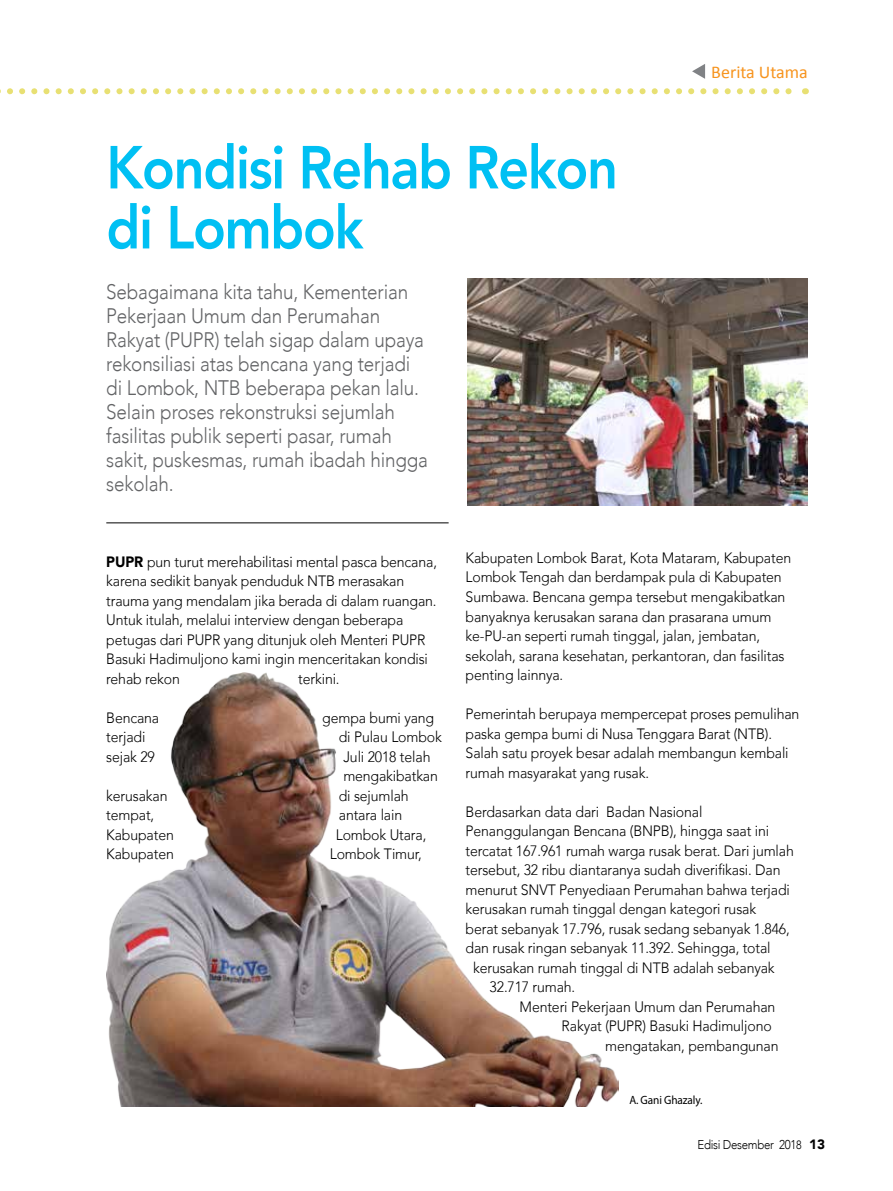
<style>
.page{position:relative;width:893px;height:1191px;background:#fff}
.page>*{position:absolute;margin:0;border:0;box-sizing:border-box;transform-origin:0 0}
.t1{font:800 60px/60px "Avenir";letter-spacing:-.025em;color:#00c0f3;scale:.9 1}
.t2{font:300 21px/24px "Avenir";letter-spacing:-.01em;color:#636466;scale:.9 1}
.t3{font:18px "Calibri";color:#f7941e}
.t4{font:italic 300 15px/19.5px "Avenir";letter-spacing:-.01em;color:#000;scale:.94 1}
.t5{font:300 12.75px "Avenir";letter-spacing:-.025em;color:#000;scale:.9 1}
.t6{font:12px "Myriad Pro";letter-spacing:-.01em;color:#000;scale:.94 1}
.s1{font-weight:900;font-style:normal}
.s2{font-size:12px}
.s3{font-weight:900;font-size:13.5px}
</style>
<div class="page">
<svg style="left:0;top:88px;width:792px;height:6px"></svg>
<svg style="left:692px;top:64px;width:13px;height:15px"></svg>
<hr style="left:106px;top:522px;width:343px;height:1px;background:#000">
<img style="left:468px;top:278px;width:340px;height:227px">
<img style="left:106px;top:673px;width:512px;height:433px">
<h1 class="t1" style="left:106px;top:138px;width:570px">Kondisi Rehab Rekon di Lombok</h1>
<p class="t2" style="left:106px;top:280px;width:359px">Sebagaimana kita tahu, Kementerian Pekerjaan Umum dan Perumahan Rakyat (PUPR) telah sigap dalam upaya rekonsiliasi atas bencana yang terjadi di Lombok, NTB beberapa pekan lalu.<br>Selain proses rekonstruksi sejumlah fasilitas publik seperti pasar, rumah sakit, puskesmas, rumah ibadah hingga sekolah.</p>
<p class="t3" style="left:711px;top:61px;width:98px">Berita Utama</p>
<p class="t4" style="left:106px;top:551px;width:353px"><span class="s1">PUPR</span> pun turut merehabilitasi mental pasca bencana, karena sedikit banyak penduduk NTB merasakan trauma yang mendalam jika berada di dalam ruangan.<br>Untuk itulah, melalui interview dengan beberapa petugas dari PUPR yang ditunjuk oleh Menteri PUPR Basuki Hadimuljono kami ingin menceritakan kondisi rehab rekon</p>
<p class="t4" style="left:298px;top:668px;width:45px">terkini.</p>
<p class="t4" style="left:106px;top:707px;width:58px">Bencana</p>
<p class="t4" style="left:322px;top:707px;width:121px">gempa bumi yang</p>
<p class="t4" style="left:106px;top:727px;width:43px">terjadi</p>
<p class="t4" style="left:339px;top:727px;width:111px">di Pulau Lombok</p>
<p class="t4" style="left:106px;top:746px;width:53px">sejak 29</p>
<p class="t4" style="left:343px;top:746px;width:102px">Juli 2018 telah mengakibatkan</p>
<p class="t4" style="left:106px;top:785px;width:67px">kerusakan</p>
<p class="t4" style="left:339px;top:785px;width:76px">di sejumlah</p>
<p class="t4" style="left:106px;top:805px;width:53px">tempat,</p>
<p class="t4" style="left:339px;top:805px;width:69px">antara lain</p>
<p class="t4" style="left:106px;top:824px;width:73px">Kabupaten</p>
<p class="t4" style="left:336px;top:824px;width:98px">Lombok Utara,</p>
<p class="t4" style="left:106px;top:844px;width:73px">Kabupaten</p>
<p class="t4" style="left:330px;top:844px;width:99px">Lombok Timur,</p>
<p class="t4" style="left:466px;top:548px;width:348px">Kabupaten Lombok Barat, Kota Mataram, Kabupaten Lombok Tengah dan berdampak pula di Kabupaten Sumbawa. Bencana gempa tersebut mengakibatkan banyaknya kerusakan sarana dan prasarana umum ke-PU-an seperti rumah tinggal, jalan, jembatan, sekolah, sarana kesehatan, perkantoran, dan fasilitas penting lainnya.</p>
<p class="t4" style="left:466px;top:704px;width:357px">Pemerintah berupaya mempercepat proses pemulihan paska gempa bumi di Nusa Tenggara Barat (NTB).<br>Salah satu proyek besar adalah membangun kembali rumah masyarakat yang rusak.</p>
<p class="t4" style="left:466px;top:801px;width:253px">Berdasarkan data dari Badan Nasional</p>
<p class="t4" style="left:466px;top:821px;width:324px">Penanggulangan Bencana (BNPB), hingga saat ini</p>
<p class="t4" style="left:466px;top:840px;width:351px">tercatat 167.961 rumah warga rusak berat. Dari jumlah</p>
<p class="t4" style="left:466px;top:860px;width:337px">tersebut, 32 ribu diantaranya sudah diverifikasi. Dan</p>
<p class="t4" style="left:466px;top:879px;width:346px">menurut SNVT Penyediaan Perumahan bahwa terjadi</p>
<p class="t4" style="left:466px;top:899px;width:311px">kerusakan rumah tinggal dengan kategori rusak</p>
<p class="t4" style="left:466px;top:918px;width:346px">berat sebanyak 17.796, rusak sedang sebanyak 1.846,</p>
<p class="t4" style="left:466px;top:938px;width:326px">dan rusak ringan sebanyak 11.392. Sehingga, total</p>
<p class="t4" style="left:473px;top:957px;width:322px">kerusakan rumah tinggal di NTB adalah sebanyak</p>
<p class="t4" style="left:490px;top:977px;width:93px">32.717 rumah.</p>
<p class="t4" style="left:520px;top:996px;width:274px">Menteri Pekerjaan Umum dan Perumahan</p>
<p class="t4" style="left:562px;top:1016px;width:225px">Rakyat (PUPR) Basuki Hadimuljono</p>
<p class="t4" style="left:605px;top:1035px;width:186px">mengatakan, pembangunan</p>
<p class="t6" style="left:629px;top:1092px;width:79px">A. Gani Ghazaly.</p>
<p class="t5" style="left:697px;top:1137px;width:143px">Edisi Desember 201<span class="s2">8</span> <span class="s3">13</span></p>
</div>
